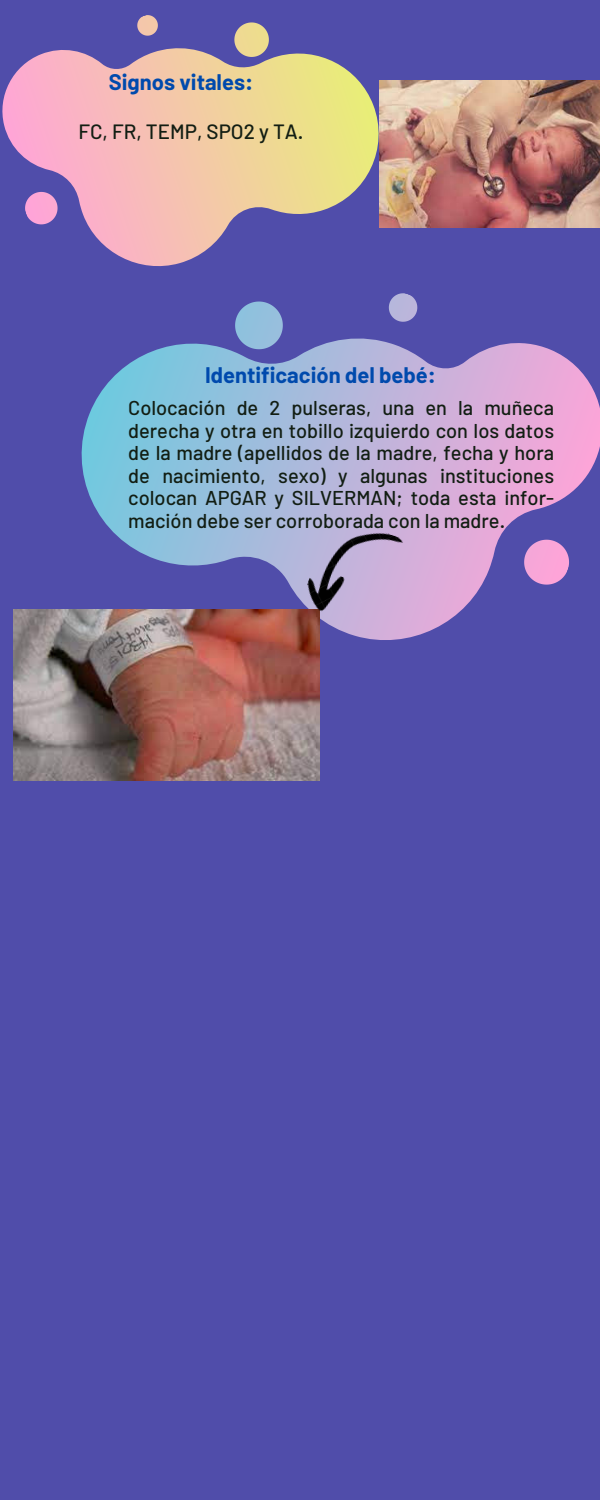
<style>
.page{position:relative;width:600px;height:1500px;background:#504daa}
.page>*{position:absolute;margin:0;border:0;box-sizing:border-box;transform-origin:0 0}
.t1{font:700 22px "Barlow";color:#004aad}
.t2{font:500 20.6px "Barlow";color:#121e13}
.t3{font:500 20px/22.5px "Barlow";color:#121e13;text-align:justify}
</style>
<div class="page">
<svg style="left:2px;top:48px;width:402px;height:162px;background:#dab7a6"></svg>
<svg style="left:230px;top:22px;width:43px;height:40px"></svg>
<svg style="left:137px;top:15px;width:21px;height:21px"></svg>
<svg style="left:21px;top:188px;width:41px;height:37px"></svg>
<svg style="left:46px;top:210px;width:554px;height:484px"></svg>
<svg style="left:229px;top:295px;width:60px;height:61px"></svg>
<svg style="left:385px;top:289px;width:36px;height:37px"></svg>
<svg style="left:518px;top:534px;width:57px;height:57px"></svg>
<img style="left:380px;top:81px;width:220px;height:147px">
<img style="left:13px;top:610px;width:306px;height:171px">
<img style="left:300px;top:515px;width:104px;height:115px">
<p class="t1" style="left:109px;top:68px;width:146px">Signos vitales:</p>
<p class="t2" style="left:78px;top:118px;width:227px">FC, FR, TEMP, SPO2 y TA.</p>
<p class="t1" style="left:205px;top:361px;width:232px">Identificación del bebé:</p>
<p class="t3" style="left:128px;top:396px;width:427px">Colocación de 2 pulseras, una en la muñeca derecha y otra en tobillo izquierdo con los datos de la madre (apellidos de la madre, fecha y hora de nacimiento, sexo) y algunas instituciones colocan APGAR y SILVERMAN; toda esta infor&shy;mación debe ser corroborada con la madre.</p>
</div>
